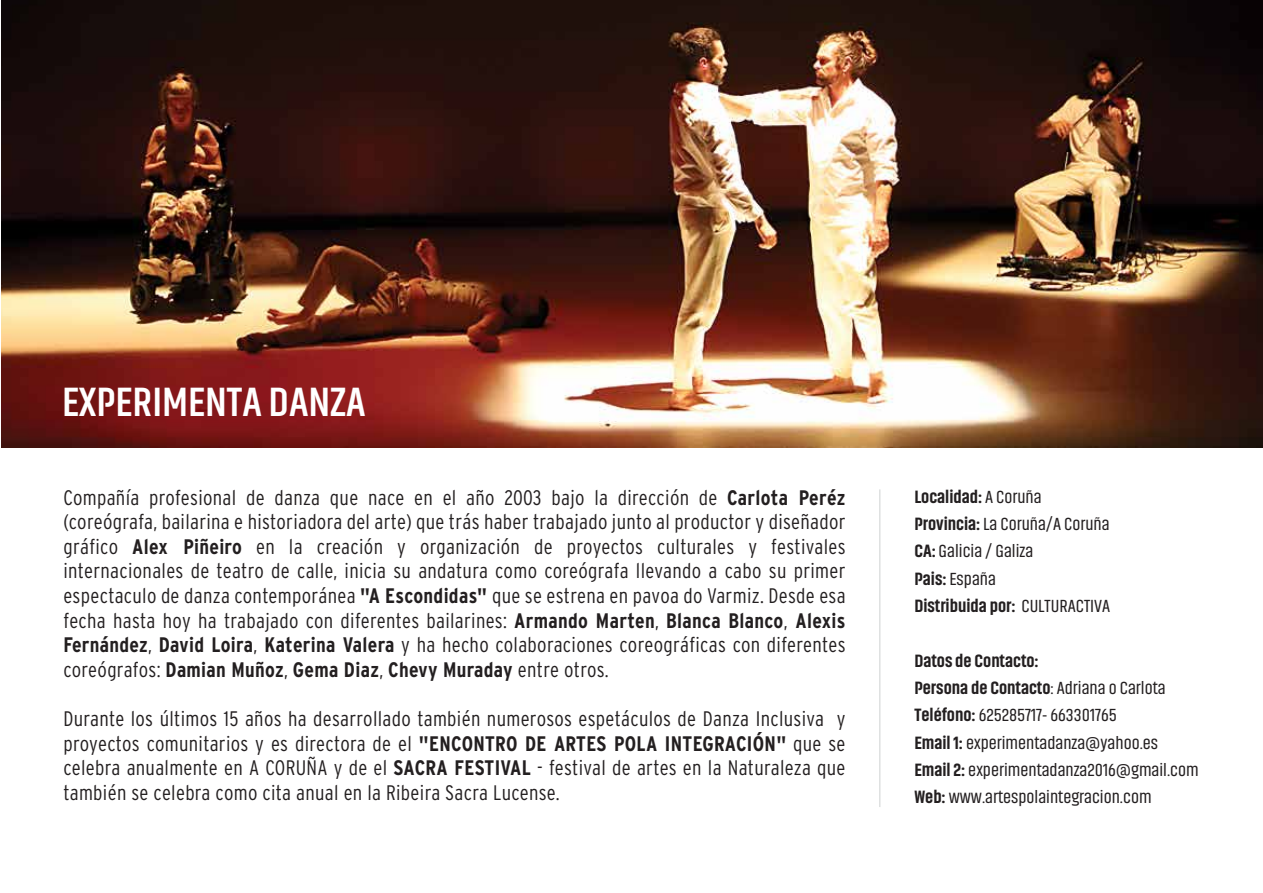
<style>
.page{position:relative;width:1263px;height:893px;background:#fff}
.page>*{position:absolute;margin:0;border:0;box-sizing:border-box;transform-origin:0 0}
.t1{font:700 41.55px "Akhand";color:#fff}
.t2{font:300 condensed 21px/24.6px "Interstate";letter-spacing:.015em;color:#231f20;text-align:justify}
.t3{font:18px/27.3px "Akhand";color:#231f20}
.s1{font-weight:700}
.s2{font-weight:800}
</style>
<div class="page">
<img style="left:1px;top:0;width:1262px;height:448px">
<hr style="left:879px;top:489px;width:1px;height:318px;background:#cfd1d2">
<h1 class="t1" style="left:62px;top:380px;width:305px">EXPERIMENTA DANZA</h1>
<p class="t2" style="left:63px;top:485px;width:784px">Compañía profesional de danza que nace en el año 2003 bajo la dirección de <span class="s1">Carlota Peréz </span>(coreógrafa, bailarina e historiadora del arte) que trás haber trabajado junto al productor y diseñador gráfico <span class="s1">Alex Piñeiro</span> en la creación y organización de proyectos culturales y festivales internacionales de teatro de calle, inicia su andatura como coreógrafa llevando a cabo su primer espectaculo de danza contemporánea <span class="s1">"A Escondidas"</span> que se estrena en pavoa do Varmiz. Desde esa fecha hasta hoy ha trabajado con diferentes bailarines: <span class="s1">Armando Marten</span>, <span class="s1">Blanca Blanco</span>, <span class="s1">Alexis Fernández</span>, <span class="s1">David Loira</span>, <span class="s1">Katerina Valera</span> y ha hecho colaboraciones coreográficas con diferentes coreógrafos: <span class="s1">Damian Muñoz</span>, <span class="s1">Gema Diaz</span>, <span class="s1">Chevy Muraday</span> entre otros.</p>
<p class="t2" style="left:63px;top:706px;width:784px">Durante los últimos 15 años ha desarrollado también numerosos espetáculos de Danza Inclusiva y proyectos comunitarios y es directora de el <span class="s1">"ENCONTRO DE ARTES POLA INTEGRACIÓN"</span> que se celebra anualmente en A CORUÑA y de el <span class="s1">SACRA FESTIVAL</span> - festival de artes en la Naturaleza que también se celebra como cita anual en la Ribeira Sacra Lucense.</p>
<p class="t3" style="left:914px;top:483px;width:197px"><span class="s2">Localidad:</span> A Coruña<br><span class="s2">Provincia:</span> La Coruña/A Coruña<br><span class="s2">CA:</span> Galicia / Galiza<br><span class="s2">Pais:</span> España<br><span class="s2">Distribuida por:</span> CULTURACTIVA</p>
<p class="t3" style="left:914px;top:647px;width:286px"><span class="s2">Datos de Contacto:<br>Persona de Contacto</span>: Adriana o Carlota <span class="s2">Teléfono:</span> 625285717- 663301765<br><span class="s2">Email 1:</span> experimentadanza@yahoo.es <span class="s2">Email 2:</span> experimentadanza2016@gmail.com <span class="s2">Web:</span> www.artespolaintegracion.com</p>
</div>
